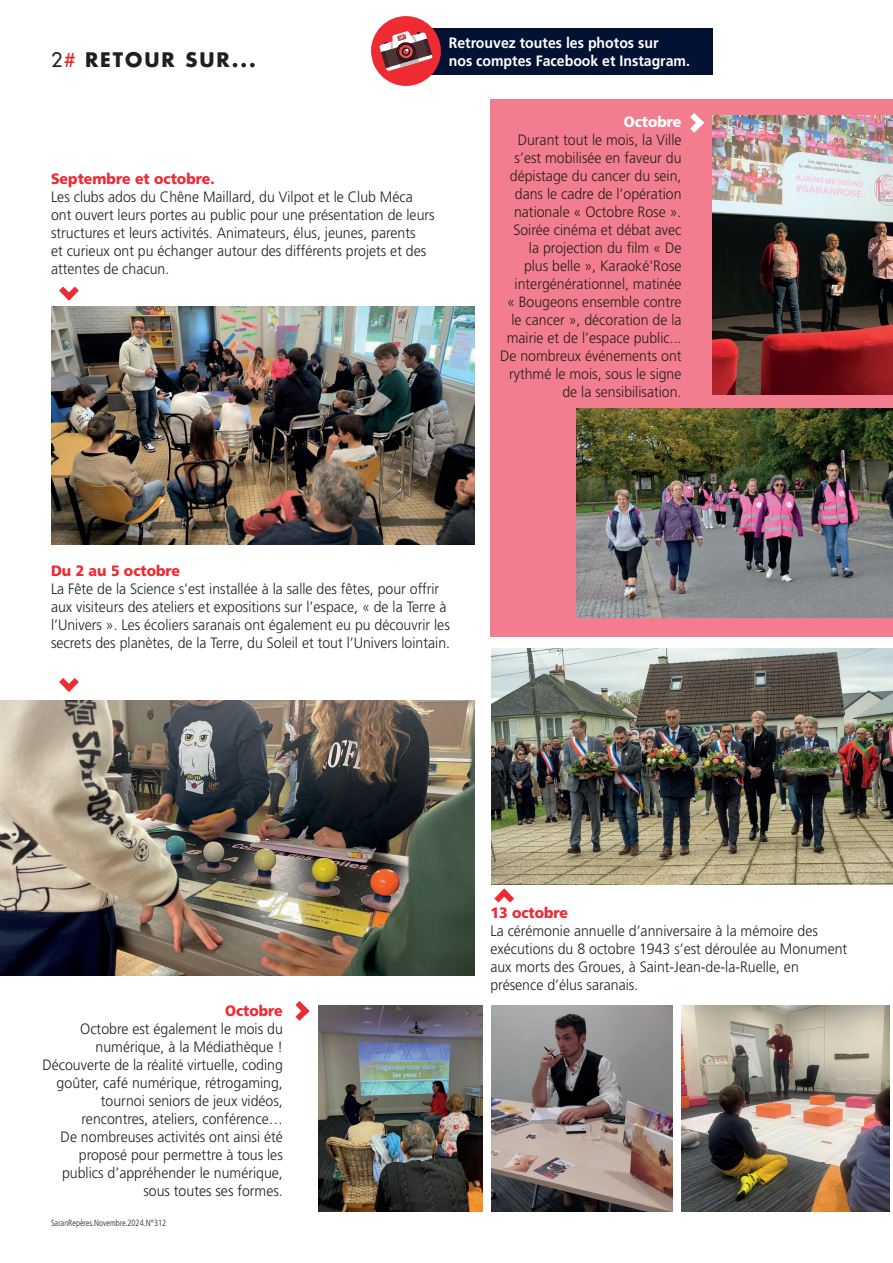
<style>
.page{position:relative;width:893px;height:1263px;background:#fff}
.page>*{position:absolute;margin:0;border:0;box-sizing:border-box;transform-origin:0 0}
.t1{font:700 19.5px "Futura Std";letter-spacing:.1em;color:#231f20}
.t2{font:300 15px/18px "Frutiger LT Std";color:#231f20;scale:.94 1}
.t3{font:700 15px/18px "Frutiger LT Std";color:#fff;scale:.94 1}
.t4{font:900 15px "Frutiger LT Std";color:#ee2a33;scale:.94 1}
.t5{font:900 15px "Frutiger LT Std";color:#fff;scale:.94 1}
.t6{font:300 condensed 9px "Frutiger LT Std";color:#231f20;scale:.94 1}
.s1{font-weight:500}
.s2{font-weight:500;color:#ee2123}
</style>
<div class="page">
<div style="left:490px;top:99px;width:403px;height:537px;background:#f27d8e"></div>
<div style="left:413px;top:28px;width:300px;height:46px;background:#031233"></div>
<div style="left:371px;top:16px;width:70px;height:70px;background:#ee2a33;border-radius:50%"></div>
<svg style="left:379px;top:31px;width:54px;height:40px"></svg>
<img style="left:51px;top:306px;width:423px;height:238px">
<img style="left:713px;top:116px;width:180px;height:278px">
<img style="left:577px;top:408px;width:316px;height:210px">
<img style="left:0;top:701px;width:474px;height:274px">
<img style="left:491px;top:648px;width:402px;height:236px">
<img style="left:681px;top:1005px;width:209px;height:207px">
<img style="left:491px;top:1005px;width:182px;height:207px">
<img style="left:318px;top:1005px;width:165px;height:207px">
<svg style="left:59px;top:287px;width:20px;height:14px"></svg>
<svg style="left:690px;top:113px;width:14px;height:20px"></svg>
<svg style="left:59px;top:678px;width:20px;height:14px"></svg>
<svg style="left:295px;top:1001px;width:14px;height:20px"></svg>
<svg style="left:494px;top:889px;width:20px;height:13px"></svg>
<h1 class="t1" style="left:51px;top:47px;width:206px"><span class="s1">2</span><span class="s2">#</span> RETOUR SUR...</h1>
<p class="t3" style="left:449px;top:34px;width:258px">Retrouvez toutes les photos sur<br>nos comptes Facebook et Instagram.</p>
<p class="t4" style="left:51px;top:170px;width:176px">Septembre et octobre.</p>
<p class="t2" style="left:51px;top:188px;width:410px">Les clubs ados du Chêne Maillard, du Vilpot et le Club Méca ont ouvert leurs portes au public pour une présentation de leurs structures et leurs activités. Animateurs, élus, jeunes, parents<br>et curieux ont pu échanger autour des différents projets et des attentes de chacun.</p>
<p class="t5" style="left:624px;top:113px;width:63px">Octobre</p>
<p class="t2" style="left:500px;top:131px;width:195px;text-align:right">Durant tout le mois, la Ville s’est mobilisée en faveur du dépistage du cancer du sein, dans le cadre de l’opération nationale « Octobre Rose ».<br>Soirée cinéma et débat avec la projection du film « De<br>plus belle », Karaoké'Rose intergénérationnel, matinée<br>« Bougeons ensemble contre le cancer », décoration de la mairie et de l’espace public...<br>De nombreux événements ont rythmé le mois, sous le signe de la sensibilisation.</p>
<p class="t4" style="left:51px;top:561px;width:139px">Du 2 au 5 octobre</p>
<p class="t2" style="left:51px;top:580px;width:426px">La Fête de la Science s’est installée à la salle des fêtes, pour offrir aux visiteurs des ateliers et expositions sur l’espace, « de la Terre à l’Univers ». Les écoliers saranais ont également eu pu découvrir les secrets des planètes, de la Terre, du Soleil et tout l’Univers lointain.</p>
<p class="t4" style="left:225px;top:1002px;width:63px">Octobre</p>
<p class="t2" style="left:42px;top:1020px;width:257px;text-align:right">Octobre est également le mois du numérique, à la Médiathèque !<br>Découverte de la réalité virtuelle, coding goûter, café numérique, rétrogaming, tournoi seniors de jeux vidéos, rencontres, ateliers, conférence…<br>De nombreuses activités ont ainsi été proposé pour permettre à tous les publics d’appréhender le numérique, sous toutes ses formes.</p>
<p class="t6" style="left:51px;top:1218px;width:124px">SaranRepères.Novembre.2024.N°312</p>
<p class="t4" style="left:490px;top:904px;width:84px">13 octobre</p>
<p class="t2" style="left:490px;top:922px;width:381px">La cérémonie annuelle d’anniversaire à la mémoire des exécutions du 8 octobre 1943 s’est déroulée au Monument aux morts des Groues, à Saint-Jean-de-la-Ruelle, en présence d’élus saranais.</p>
</div>
